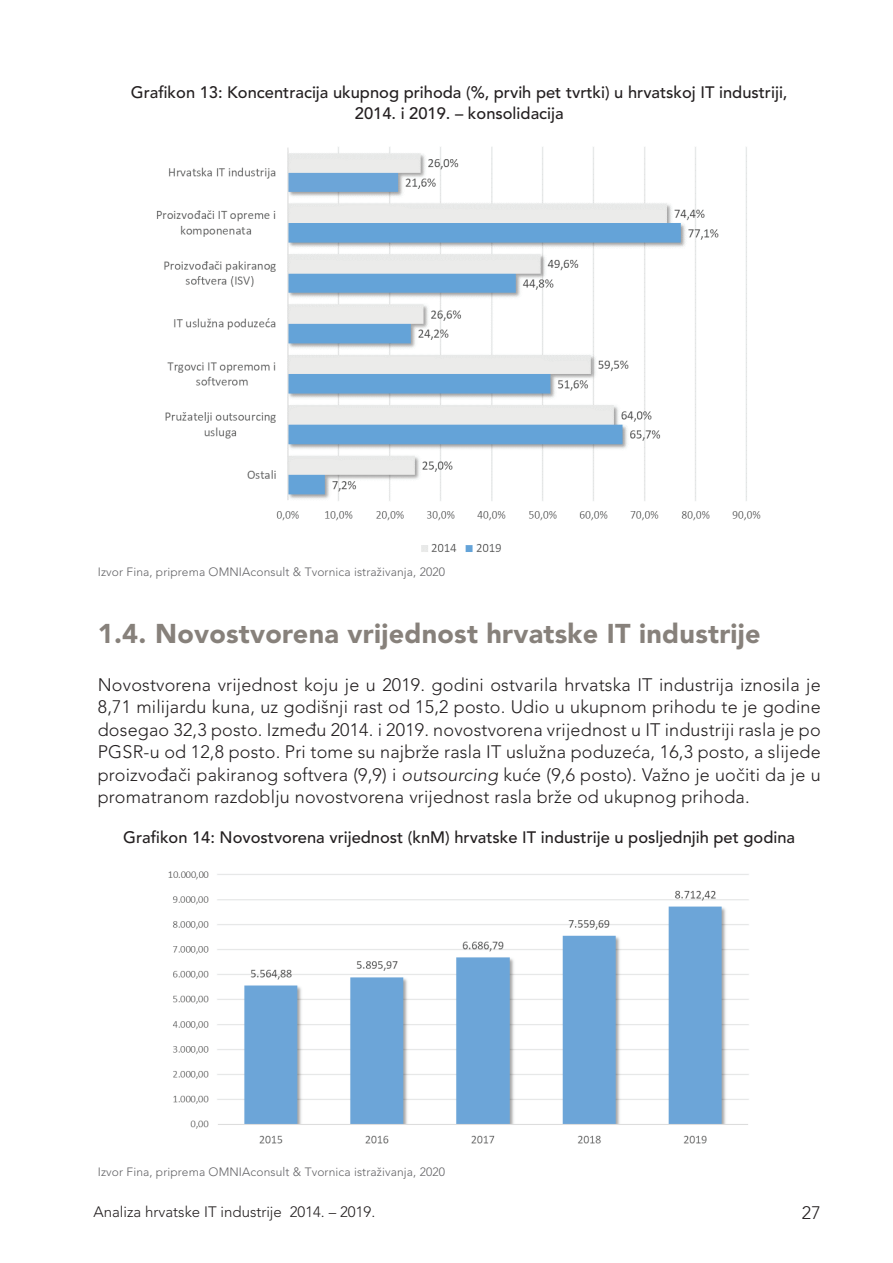
<style>
.page{position:relative;width:893px;height:1263px;background:#fff}
.page>*{position:absolute;margin:0;border:0;box-sizing:border-box;transform-origin:0 0}
.t1{font:900 27px "Avenir LT Pro";letter-spacing:.01em;color:#87817b}
.t2{font:300 18px/22.5px "Avenir LT Pro";letter-spacing:.01em;color:#231f20;text-align:justify}
.t3{font:500 16.5px/21px "Avenir LT Pro";color:#231f20;text-align:center}
.t4{font:300 15px "Avenir LT Pro";color:#231f20}
.t5{font:300 12px "Avenir LT Pro";letter-spacing:.01em;color:#636366}
.s1{font-style:italic}
</style>
<div class="page">
<img style="left:156px;top:147px;width:605px;height:405px">
<img style="left:168px;top:871px;width:581px;height:273px">
<p class="t3" style="left:131px;top:82px;width:658px">Grafikon 13: Koncentracija ukupnog prihoda (%, prvih pet tvrtki) u hrvatskoj IT industriji,<br>2014. i 2019. – konsolidacija</p>
<p class="t5" style="left:98px;top:565px;width:349px">Izvor Fina, priprema OMNIAconsult &amp; Tvornica istraživanja, 2020</p>
<h1 class="t1" style="left:98px;top:617px;width:664px">1.4. Novostvorena vrijednost hrvatske IT industrije</h1>
<p class="t2" style="left:98px;top:673px;width:724px">Novostvorena vrijednost koju je u 2019. godini ostvarila hrvatska IT industrija iznosila je 8,71 milijardu kuna, uz godišnji rast od 15,2 posto. Udio u ukupnom prihodu te je godine dosegao 32,3 posto. Između 2014. i 2019. novostvorena vrijednost u IT industriji rasla je po PGSR-u od 12,8 posto. Pri tome su najbrže rasla IT uslužna poduzeća, 16,3 posto, a slijede proizvođači pakiranog softvera (9,9) i <span class="s1">outsourcing</span> kuće (9,6 posto). Važno je uočiti da je u promatranom razdoblju novostvorena vrijednost rasla brže od ukupnog prihoda.</p>
<p class="t3" style="left:123px;top:827px;width:673px">Grafikon 14: Novostvorena vrijednost (knM) hrvatske IT industrije u posljednjih pet godina</p>
<p class="t5" style="left:98px;top:1164px;width:349px">Izvor Fina, priprema OMNIAconsult &amp; Tvornica istraživanja, 2020</p>
<p class="t4" style="left:94px;top:1203px;width:283px">Analiza hrvatske IT industrije 2014. – 2019.</p>
<p class="t2" style="left:802px;top:1202px;width:20px">27</p>
</div>
